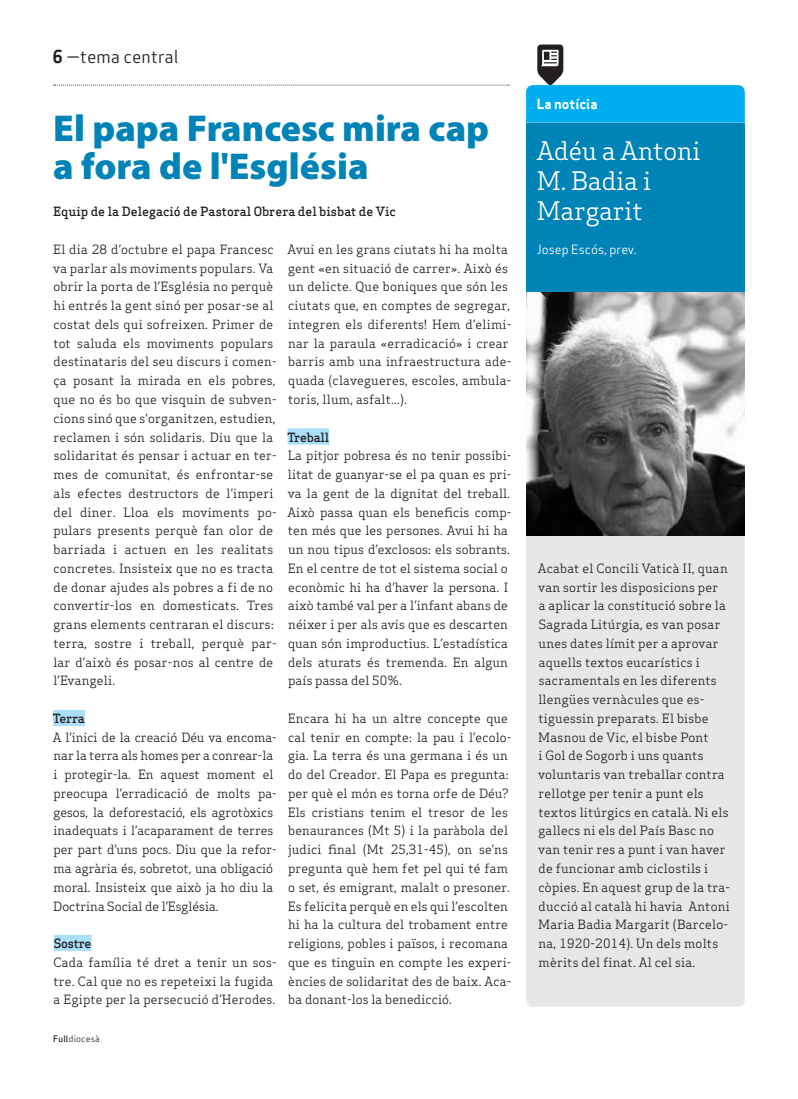
<style>
.page{position:relative;width:798px;height:1099px;background:#fff}
.page>*{position:absolute;margin:0;border:0;box-sizing:border-box;transform-origin:0 0}
.t1{font:900 37.5px/37.5px "Myriad Pro";color:#0083b6}
.t2{font:25px/30px "Apex Serif";color:#fff}
.t3{font:17.5px "Apex Sans Book T";color:#231f20}
.t4{font:13.75px "Apex Sans Bold T";color:#fff}
.t5{font:12.5px/18.8px "Apex Serif";letter-spacing:.02em;color:#231f20}
.t6{font:12.5px/18.8px "Apex Serif";color:#231f20}
.t7{font:500 12.5px "Apex Serif";color:#231f20}
.t8{font:12.5px "Apex Sans Book T";color:#fff}
.t9{font:500 12.5px "Apex Serif";letter-spacing:-.02em;color:#231f20}
.t10{font:8.75px "Apex Sans Book T";letter-spacing:.02em;color:#231f20}
.s1{font-family:"Apex Sans Bold T"}
.s2{font-family:"Apex Sans Medium T"}
</style>
<div class="page">
<div style="left:53px;top:709px;width:32px;height:17px;background:#aae0f9"></div>
<div style="left:54px;top:934px;width:37px;height:17px;background:#aae0f9"></div>
<div style="left:287px;top:428px;width:42px;height:16px;background:#aae0f9"></div>
<svg style="left:54px;top:85px;width:454px;height:1px"></svg>
<div style="left:526px;top:85px;width:218px;height:921px;background:#e6e7e9;border-radius:7px"></div>
<img style="left:526px;top:291px;width:218px;height:244px">
<svg style="left:539px;top:291px;width:14px;height:7px"></svg>
<div style="left:526px;top:123px;width:218px;height:168px;background:#0083b6"></div>
<svg style="left:526px;top:45px;width:218px;height:78px"></svg>
<h3 class="t3" style="left:52px;top:46px;width:127px"><span class="s1">6</span> —tema central</h3>
<h1 class="t1" style="left:53px;top:108px;width:437px">El papa Francesc mira cap a fora de l'Església</h1>
<p class="t7" style="left:53px;top:204px;width:344px">Equip de la Delegació de Pastoral Obrera del bisbat de Vic</p>
<p class="t5" style="left:53px;top:240px;width:225px">El dia 28 d’octubre el papa Francesc va parlar als moviments populars. Va obrir la porta de l’Església no perquè hi entrés la gent sinó per posar-se al costat dels qui sofreixen. Primer de tot saluda els moviments populars destinataris del seu discurs i comen&shy;ça posant la mirada en els pobres, que no és bo que visquin de subven&shy;cions sinó que s’organitzen, estudien, reclamen i són solidaris. Diu que la solidaritat és pensar i actuar en ter&shy;mes de comunitat, és enfrontar-se als efectes destructors de l’imperi del diner. Lloa els moviments po&shy;pulars presents perquè fan olor de barriada i actuen en les realitats concretes. Insisteix que no es tracta de donar ajudes als pobres a fi de no convertir-los en domesticats. Tres grans elements centraran el discurs: terra, sostre i treball, perquè par&shy;lar d’això és posar-nos al centre de l’Evangeli.</p>
<p class="t7" style="left:53px;top:710px;width:33px">Terra</p>
<p class="t6" style="left:53px;top:727px;width:225px">A l’inici de la creació Déu va encoma&shy;nar la terra als homes per a conrear-la i protegir-la. En aquest moment el preocupa l’erradicació de molts pa&shy;gesos, la deforestació, els agrotòxics inadequats i l’acaparament de terres per part d’uns pocs. Diu que la refor&shy;ma agrària és, sobretot, una obligació moral. Insisteix que això ja ho diu la Doctrina Social de l’Església.</p>
<p class="t7" style="left:54px;top:935px;width:39px">Sostre</p>
<p class="t5" style="left:53px;top:952px;width:225px">Cada família té dret a tenir un sos&shy;tre. Cal que no es repeteixi la fugida a Egipte per la persecució d’Herodes.</p>
<p class="t10" style="left:53px;top:1032px;width:48px"><span class="s2">Full</span>diocesà</p>
<p class="t5" style="left:287px;top:240px;width:225px">Avui en les grans ciutats hi ha molta gent «en situació de carrer». Això és un delicte. Que boniques que són les ciutats que, en comptes de segregar, integren els diferents! Hem d’elimi&shy;nar la paraula «erradicació» i crear barris amb una infraestructura ade&shy;quada (clavegueres, escoles, ambula&shy;toris, llum, asfalt...).</p>
<p class="t9" style="left:287px;top:429px;width:43px">Treball</p>
<p class="t5" style="left:287px;top:446px;width:225px">La pitjor pobresa és no tenir possibi&shy;litat de guanyar-se el pa quan es pri&shy;va la gent de la dignitat del treball.<br>Això passa quan els beneficis comp&shy;ten més que les persones. Avui hi ha un nou tipus d’exclosos: els sobrants.<br>En el centre de tot el sistema social o econòmic hi ha d’haver la persona. I això també val per a l’infant abans de néixer i per als avis que es descarten quan són improductius. L’estadística dels aturats és tremenda. En algun país passa del 50%.</p>
<p class="t5" style="left:288px;top:708px;width:225px">Encara hi ha un altre concepte que cal tenir en compte: la pau i l’ecolo&shy;gia. La terra és una germana i és un do del Creador. El Papa es pregunta: per què el món es torna orfe de Déu?<br>Els cristians tenim el tresor de les benaurances (Mt 5) i la paràbola del judici final (Mt 25,31-45), on se’ns pregunta què hem fet pel qui té fam o set, és emigrant, malalt o presoner.<br>Es felicita perquè en els qui l’escolten hi ha la cultura del trobament entre religions, pobles i països, i recomana que es tinguin en compte les experi&shy;ències de solidaritat des de baix. Aca&shy;ba donant-los la benedicció.</p>
<p class="t4" style="left:536px;top:95px;width:62px">La notícia</p>
<h2 class="t2" style="left:536px;top:136px;width:165px">Adéu a Antoni<br>M. Badia i<br>Margarit</h2>
<p class="t8" style="left:536px;top:241px;width:101px">Josep Escós, prev.</p>
<p class="t5" style="left:537px;top:558px;width:194px">Acabat el Concili Vaticà II, quan van sortir les disposicions per<br>a aplicar la constitució sobre la<br>Sagrada Litúrgia, es van posar unes dates límit per a aprovar aquells textos eucarístics i sacramentals en les diferents llengües vernàcules que es&shy;tiguessin preparats. El bisbe<br>Masnou de Vic, el bisbe Pont<br>i Gol de Sogorb i uns quants voluntaris van treballar contra rellotge per tenir a punt els textos litúrgics en català. Ni els gallecs ni els del País Basc no van tenir res a punt i van haver de funcionar amb ciclostils i còpies. En aquest grup de la tra&shy;ducció al català hi havia Antoni<br>Maria Badia Margarit (Barcelo&shy;na, 1920-2014). Un dels molts mèrits del finat. Al cel sia.</p>
</div>
